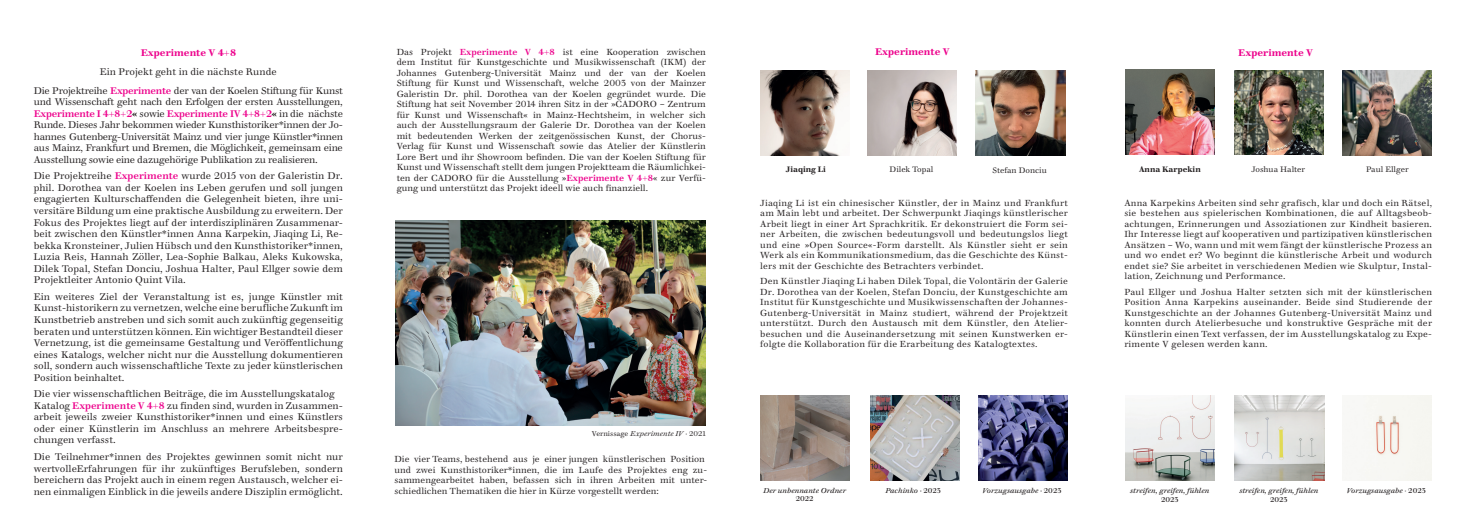
<style>
.page{position:relative;width:1464px;height:531px;background:#fff}
.page>*{position:absolute;margin:0;border:0;box-sizing:border-box;transform-origin:0 0}
.t1{font:300 9.62px/11.5px "Walbaum 12 pt";color:#231f20;text-align:justify}
.t2{font:700 9.62px "Walbaum 12 pt";color:#ed028c}
.t3{font:300 8.75px/10.5px "Walbaum 12 pt";color:#231f20;text-align:justify}
.t4{font:300 7.88px "Walbaum 12 pt";color:#231f20}
.t5{font:700 7.88px "Walbaum 12 pt";color:#231f20}
.t6{font:italic 7px/8.4px "Walbaum 12 pt";color:#231f20;text-align:center}
.t7{font:300 7px "Walbaum 12 pt";color:#231f20}
.s1{font-weight:600;color:#ed028c}
.s2{font-weight:700}
.s3{font-style:italic}
.s4{font-style:normal}
.s5{font-weight:300}
</style>
<div class="page">
<img style="left:396px;top:221px;width:310px;height:204px">
<img style="left:1125px;top:70px;width:89px;height:85px">
<img style="left:1234px;top:70px;width:89px;height:85px">
<img style="left:1342px;top:70px;width:89px;height:85px">
<img style="left:1125px;top:395px;width:89px;height:85px">
<img style="left:1234px;top:395px;width:89px;height:85px">
<div style="left:1346px;top:396px;width:85px;height:84px;background:#f7f7f2"></div>
<img style="left:760px;top:70px;width:89px;height:85px">
<img style="left:867px;top:70px;width:89px;height:85px">
<img style="left:975px;top:70px;width:90px;height:85px">
<img style="left:760px;top:395px;width:89px;height:85px">
<img style="left:870px;top:395px;width:89px;height:85px">
<img style="left:978px;top:395px;width:89px;height:85px">
<p class="t2" style="left:141px;top:43px;width:97px">Experimente V 4+8</p>
<p class="t1" style="left:100px;top:64px;width:178px">Ein Projekt geht in die nächste Runde</p>
<p class="t1" style="left:34px;top:83px;width:311px">Die Projektreihe <span class="s1">Experimente</span> der van der Koelen Stiftung für Kunst und Wissenschaft geht nach den Erfolgen der ersten Ausstellungen, <span class="s1">Experimente I 4+8+2</span><span class="s2">«</span> sowie <span class="s1">Experimente IV 4+8+2</span><span class="s2">«</span> in die nächste Runde. Dieses Jahr bekommen wieder Kunsthistoriker*innen der Jo&shy;hannes Gutenberg-Universität Mainz und vier junge Künstler*innen aus Mainz, Frankfurt und Bremen, die Möglichkeit, gemeinsam eine Ausstellung sowie eine dazugehörige Publikation zu realisieren.</p>
<p class="t1" style="left:34px;top:169px;width:311px">Die Projektreihe <span class="s1">Experimente</span> wurde 2015 von der Galeristin Dr. phil. Dorothea van der Koelen ins Leben gerufen und soll jungen engagierten Kulturschaffenden die Gelegenheit bieten, ihre uni&shy;versitäre Bildung um eine praktische Ausbildung zu erweitern. Der Fokus des Projektes liegt auf der interdisziplinären Zusammenar&shy;beit zwischen den Künstler*innen Anna Karpekin, Jiaqing Li, Re&shy;bekka Kronsteiner, Julien Hübsch und den Kunsthistoriker*innen, Luzia Reis, Hannah Zöller, Lea-Sophie Balkau, Aleks Kukowska, Dilek Topal, Stefan Donciu, Joshua Halter, Paul Ellger sowie dem Projektleiter Antonio Quint Vila.</p>
<p class="t1" style="left:34px;top:289px;width:311px">Ein weiteres Ziel der Veranstaltung ist es, junge Künstler mit Kunst-historikern zu vernetzen, welche eine berufliche Zukunft im Kunstbetrieb anstreben und sich somit auch zukünftig gegenseitig beraten und unterstützen können. Ein wichtiger Bestandteil dieser Vernetzung, ist die gemeinsame Gestaltung und Veröffentlichung eines Katalogs, welcher nicht nur die Ausstellung dokumentieren soll, sondern auch wissenschaftliche Texte zu jeder künstlerischen Position beinhaltet.</p>
<p class="t1" style="left:34px;top:387px;width:302px">Die vier wissenschaftlichen Beiträge, die im Ausstellungskatalog</p>
<p class="t1" style="left:34px;top:398px;width:311px">Katalog <span class="s1">Experimente V 4+8</span> zu finden sind, wurden in Zusammen&shy;arbeit jeweils zweier Kunsthistoriker*innen und eines Künstlers oder einer Künstlerin im Anschluss an mehrere Arbeitsbespre&shy;chungen verfasst.</p>
<p class="t1" style="left:34px;top:449px;width:311px">Die Teilnehmer*innen des Projektes gewinnen somit nicht nur wertvolleErfahrungen für ihr zukünftiges Berufsleben, sondern bereichern das Projekt auch in einem regen Austausch, welcher ei&shy;nen einmaligen Einblick in die jeweils andere Disziplin ermöglicht.</p>
<p class="t3" style="left:397px;top:45px;width:311px">Das Projekt <span class="s1">Experimente V 4+8</span> ist eine Kooperation zwischen</p>
<p class="t3" style="left:397px;top:56px;width:311px">dem Institut für Kunstgeschichte und Musikwissenschaft (IKM) der</p>
<p class="t3" style="left:397px;top:66px;width:311px">Johannes Gutenberg-Universität Mainz und der van der Koelen</p>
<p class="t3" style="left:397px;top:77px;width:311px">Stiftung für Kunst und Wissenschaft, welche 2003 von der Mainzer</p>
<p class="t3" style="left:397px;top:87px;width:311px">Galeristin Dr. phil. Dorothea van der Koelen gegründet wurde. Die</p>
<p class="t3" style="left:397px;top:98px;width:311px">Stiftung hat seit November 2014 ihren Sitz in der »CADORO – Zentrum</p>
<p class="t3" style="left:397px;top:108px;width:311px">für Kunst und Wissenschaft« in Mainz-Hechtsheim, in welcher sich</p>
<p class="t3" style="left:397px;top:119px;width:311px">auch der Ausstellungsraum der Galerie Dr. Dorothea van der Koelen</p>
<p class="t3" style="left:397px;top:129px;width:311px">mit bedeutenden Werken der zeitgenössischen Kunst, der Chorus-</p>
<p class="t3" style="left:397px;top:140px;width:311px">Verlag für Kunst und Wissenschaft sowie das Atelier der Künstlerin</p>
<p class="t3" style="left:397px;top:150px;width:311px">Lore Bert und ihr Showroom befinden. Die van der Koelen Stiftung für Kunst und Wissenschaft stellt dem jungen Projektteam die Räumlichkei&shy;ten der CADORO für die Ausstellung »<span class="s1">Experimente V 4+8</span>« zur Verfü&shy;gung und unterstützt das Projekt ideell wie auch finanziell.</p>
<p class="t7" style="left:592px;top:427px;width:116px">Vernissage <span class="s3">Experimente IV</span> · 2021</p>
<p class="t3" style="left:394px;top:452px;width:312px">Die vier Teams, bestehend aus je einer jungen künstlerischen Position</p>
<p class="t3" style="left:394px;top:463px;width:314px">und zwei Kunsthistoriker*innen, die im Laufe des Projektes eng zu&shy;sammengearbeitet haben, befassen sich in ihren Arbeiten mit unter&shy;schiedlichen Thematiken die hier in Kürze vorgestellt werden:</p>
<p class="t2" style="left:875px;top:42px;width:76px">Experimente V</p>
<p class="t2" style="left:1238px;top:43px;width:76px">Experimente V</p>
<p class="t5" style="left:786px;top:162px;width:41px">Jiaqing Li</p>
<p class="t4" style="left:889px;top:162px;width:45px">Dilek Topal</p>
<p class="t4" style="left:992px;top:163px;width:56px">Stefan Donciu</p>
<p class="t5" style="left:1139px;top:162px;width:63px">Anna Karpekin</p>
<p class="t4" style="left:1251px;top:162px;width:55px">Joshua Halter</p>
<p class="t4" style="left:1365px;top:162px;width:44px">Paul Ellger</p>
<p class="t3" style="left:760px;top:196px;width:309px">Jiaqing Li ist ein chinesischer Künstler, der in Mainz und Frankfurt am Main lebt und arbeitet. Der Schwerpunkt Jiaqings künstlerischer Arbeit liegt in einer Art Sprachkritik. Er dekonstruiert die Form sei&shy;ner Arbeiten, die zwischen bedeutungsvoll und bedeutungslos liegt und eine »Open Source«-Form darstellt. Als Künstler sieht er sein Werk als ein Kommunikationsmedium, das die Geschichte des Künst&shy;lers mit der Geschichte des Betrachters verbindet.</p>
<p class="t3" style="left:760px;top:274px;width:309px">Den Künstler Jiaqing Li haben Dilek Topal, die Volontärin der Galerie Dr. Dorothea van der Koelen, Stefan Donciu, der Kunstgeschichte am Institut für Kunstgeschichte und Musikwissenschaften der Johannes-Gutenberg-Universität in Mainz studiert, während der Projektzeit unterstützt. Durch den Austausch mit dem Künstler, den Atelier&shy;besuchen und die Auseinandersetzung mit seinen Kunstwerken er&shy;folgte die Kollaboration für die Erarbeitung des Katalogtextes.</p>
<p class="t3" style="left:1124px;top:196px;width:309px">Anna Karpekins Arbeiten sind sehr grafisch, klar und doch ein Rätsel, sie bestehen aus spielerischen Kombinationen, die auf Alltagsbeob&shy;achtungen, Erinnerungen und Assoziationen zur Kindheit basieren.<br>Ihr Interesse liegt auf kooperativen und partizipativen künstlerischen Ansätzen – Wo, wann und mit wem fängt der künstlerische Prozess an und wo endet er? Wo beginnt die künstlerische Arbeit und wodurch endet sie? Sie arbeitet in verschiedenen Medien wie Skulptur, Instal&shy;lation, Zeichnung und Performance.</p>
<p class="t3" style="left:1124px;top:285px;width:309px">Paul Ellger und Joshua Halter setzten sich mit der künstlerischen Position Anna Karpekins auseinander. Beide sind Studierende der Kunstgeschichte an der Johannes Gutenberg-Universität Mainz und konnten durch Atelierbesuche und konstruktive Gespräche mit der Künstlerin einen Text verfassen, der im Ausstellungskatalog zu Expe&shy;rimente V gelesen werden kann.</p>
<p class="t6" style="left:763px;top:485px;width:84px">Der unbennante Ordner<br><span class="s4">2022</span></p>
<p class="t6" style="left:885px;top:485px;width:57px">Pachinko · <span class="s4">2023</span></p>
<p class="t6" style="left:982px;top:486px;width:80px">Vorzugsausgabe · <span class="s4">2023</span></p>
<p class="t6" style="left:1130px;top:486px;width:81px">streifen, greifen, fühlen<br><span class="s4">2023</span></p>
<p class="t6" style="left:1239px;top:486px;width:81px">streifen, greifen, fühlen<br><span class="s4">2023</span></p>
<p class="t6" style="left:1346px;top:486px;width:81px">Vorzugsausgabe <span class="s5">·</span> <span class="s4">2023</span></p>
</div>
